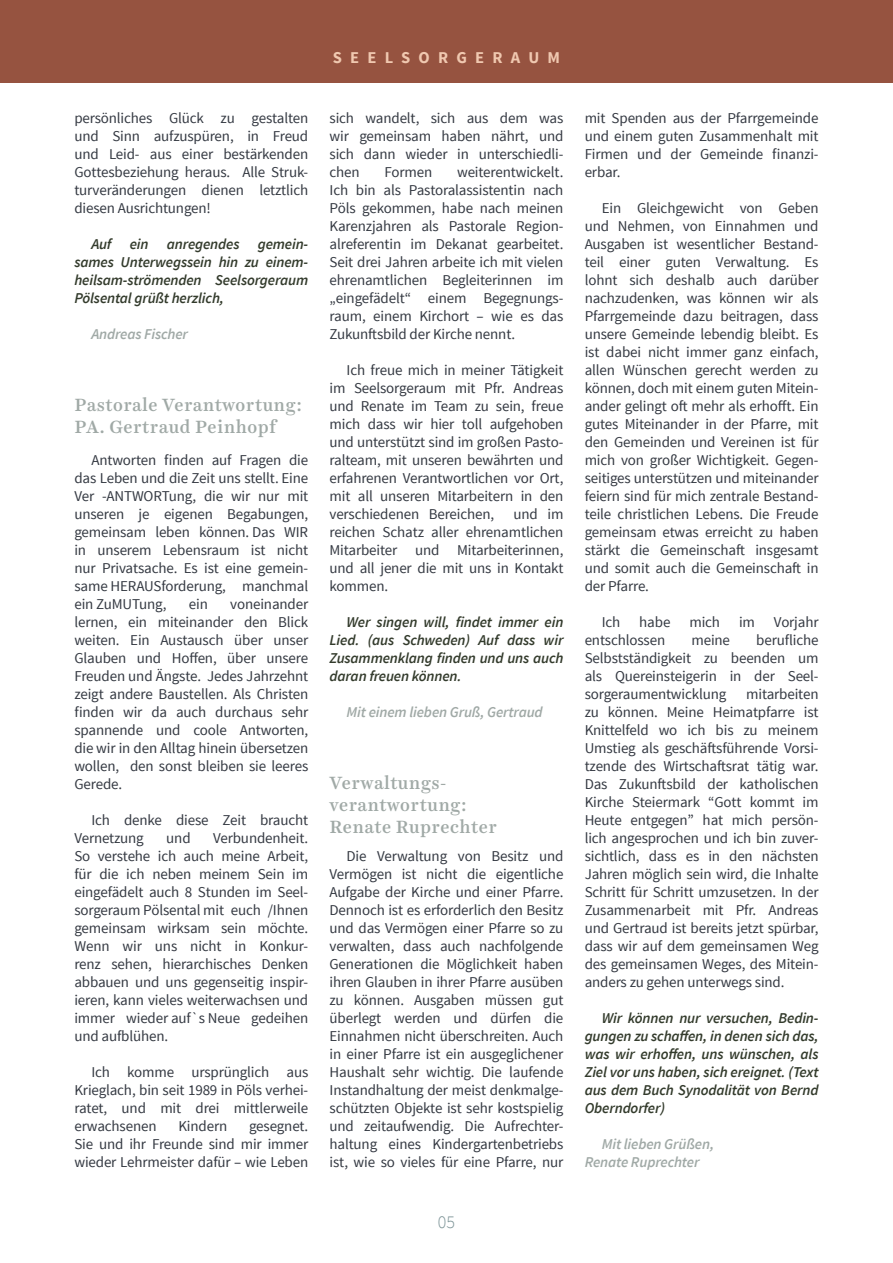
<style>
.page{position:relative;width:893px;height:1263px;background:#fff}
.page>*{position:absolute;margin:0;border:0;box-sizing:border-box;transform-origin:0 0}
.t1{font:500 18px/21.6px "Harriet Text";letter-spacing:.025em;color:#a0a9a6}
.t2{font:300 18px "Source Sans Pro";color:#7d9497}
.t3{font:700 16.5px "Source Sans Pro";letter-spacing:.5em;color:#f0c8b0}
.t4{font:15px/18px "Source Sans Pro";letter-spacing:-.01em;color:#343942;text-align:justify}
.t5{font:italic 600 15px/18px "Source Sans Pro";letter-spacing:-.01em;color:#333b2c;text-align:justify}
.t6{font:italic 600 15px/18px "Source Sans Pro";letter-spacing:-.01em;color:#a0a9a6}
</style>
<div class="page">
<div style="left:0;top:0;width:893px;height:83px;background:#965340"></div>
<p class="t4" style="left:74px;top:110px;width:235px">persönliches Glück zu gestalten und Sinn aufzuspüren, in Freud und Leid- aus einer bestärkenden Gottesbeziehung heraus. Alle Struk&shy;turveränderungen dienen letztlich diesen Ausrichtungen!</p>
<p class="t5" style="left:74px;top:235px;width:235px;text-indent:17px">Auf ein anregendes gemein&shy;sames Unterwegssein hin zu einem&shy;heilsam-strömenden Seelsorgeraum Pölsental grüßt herzlich,</p>
<p class="t6" style="left:91px;top:325px;width:98px">Andreas Fischer</p>
<p class="t1" style="left:74px;top:394px;width:229px">Pastorale Verantwortung:<br>PA. Gertraud Peinhopf</p>
<p class="t4" style="left:74px;top:452px;width:235px;text-indent:17px">Antworten finden auf Fragen die das Leben und die Zeit uns stellt. Eine Ver -ANTWORTung, die wir nur mit unseren je eigenen Begabungen, gemeinsam leben können. Das WIR in unserem Lebensraum ist nicht nur Privatsache. Es ist eine gemein&shy;same HERAUSforderung, manchmal ein ZuMUTung,</p>
<p class="t4" style="left:74px;top:596px;width:235px;text-indent:156px">voneinander lernen, ein miteinander den Blick weiten. Ein Austausch über unser Glauben und Hoffen, über unsere Freuden und Ängste. Jedes Jahrzehnt zeigt andere Baustellen. Als Christen finden wir da auch durchaus sehr spannende und coole Antworten, die wir in den Alltag hinein übersetzen wollen, den sonst bleiben sie leeres Gerede.</p>
<p class="t4" style="left:74px;top:812px;width:235px;text-indent:17px">Ich denke diese Zeit braucht<br>Vernetzung</p>
<p class="t4" style="left:189px;top:596px;width:21px">ein</p>
<p class="t4" style="left:74px;top:830px;width:235px;text-indent:139px">Verbundenheit.<br>So verstehe ich auch meine Arbeit, für die ich neben meinem Sein im eingefädelt auch 8 Stunden im Seel&shy;sorgeraum Pölsental mit euch /Ihnen gemeinsam wirksam sein möchte.<br>Wenn wir uns nicht in Konkur&shy;renz sehen, hierarchisches Denken abbauen und uns gegenseitig inspir&shy;ieren, kann vieles weiterwachsen und immer wieder auf`s Neue gedeihen und aufblühen.</p>
<p class="t4" style="left:74px;top:1064px;width:235px;text-indent:17px">Ich komme ursprünglich aus Krieglach, bin seit 1989 in Pöls verhei&shy;ratet, und mit drei mittlerweile erwachsenen</p>
<p class="t4" style="left:166px;top:830px;width:26px">und</p>
<p class="t4" style="left:178px;top:1118px;width:50px">Kindern</p>
<p class="t4" style="left:74px;top:1118px;width:235px;text-indent:175px">gesegnet.<br>Sie und ihr Freunde sind mir immer wieder Lehrmeister dafür – wie Leben</p>
<p class="t3" style="left:333px;top:47px;width:229px">SEELSORGERAUM</p>
<p class="t4" style="left:330px;top:110px;width:235px">sich wandelt, sich aus dem was wir gemeinsam haben nährt, und sich dann wieder in unterschiedli&shy;chen</p>
<p class="t4" style="left:330px;top:164px;width:235px;text-indent:128px">weiterentwickelt.<br>Ich bin als Pastoralassistentin nach Pöls gekommen, habe nach meinen Karenzjahren als Pastorale Region&shy;alreferentin im Dekanat gearbeitet.<br>Seit drei Jahren arbeite ich mit vielen ehrenamtlichen Begleiterinnen im „eingefädelt“ einem Begegnungs&shy;raum, einem Kirchort – wie es das Zukunftsbild der Kirche nennt.</p>
<p class="t4" style="left:330px;top:362px;width:235px;text-indent:17px">Ich freue mich in meiner Tätigkeit im Seelsorgeraum mit Pfr. Andreas und Renate im Team zu sein, freue mich dass wir hier toll aufgehoben und unterstützt sind im großen Pasto&shy;ralteam, mit unseren bewährten und erfahrenen Verantwortlichen vor Ort, mit all unseren Mitarbeitern in den verschiedenen Bereichen,</p>
<p class="t4" style="left:384px;top:164px;width:49px">Formen</p>
<p class="t4" style="left:330px;top:506px;width:235px;text-indent:184px">und im reichen Schatz aller ehrenamtlichen Mitarbeiter und Mitarbeiterinnen, und all jener die mit uns in Kontakt kommen.</p>
<p class="t5" style="left:330px;top:613px;width:235px;text-indent:17px">Wer singen will, findet immer ein Lied. (aus Schweden) Auf dass wir Zusammenklang finden und uns auch daran freuen können.</p>
<p class="t6" style="left:347px;top:703px;width:198px">Mit einem lieben Gruß, Gertraud</p>
<p class="t1" style="left:330px;top:772px;width:169px">Verwaltungs&shy;verantwortung:<br>Renate Ruprechter</p>
<p class="t4" style="left:330px;top:848px;width:235px;text-indent:17px">Die Verwaltung von Besitz und Vermögen ist nicht die eigentliche Aufgabe der Kirche und einer Pfarre.<br>Dennoch ist es erforderlich den Besitz und das Vermögen einer Pfarre so zu verwalten, dass auch nachfolgende Generationen die Möglichkeit haben ihren Glauben in ihrer Pfarre ausüben zu können. Ausgaben müssen gut überlegt werden und dürfen die Einnahmen nicht überschreiten. Auch in einer Pfarre ist ein ausgeglichener Haushalt sehr wichtig. Die laufende Instandhaltung der meist denkmalge&shy;schützten Objekte ist sehr kostspielig und zeitaufwendig. Die Aufrechter&shy;haltung eines Kindergartenbetriebs ist, wie so vieles für eine Pfarre, nur</p>
<p class="t2" style="left:438px;top:1211px;width:19px">05</p>
<p class="t4" style="left:585px;top:110px;width:235px">mit Spenden aus der Pfarrgemeinde und einem guten Zusammenhalt mit Firmen und der Gemeinde finanzi&shy;erbar.</p>
<p class="t4" style="left:585px;top:200px;width:235px;text-indent:17px">Ein Gleichgewicht von Geben und Nehmen, von Einnahmen und Ausgaben ist wesentlicher Bestand&shy;teil einer guten Verwaltung. Es lohnt sich deshalb auch darüber nachzudenken, was können wir als Pfarrgemeinde dazu beitragen, dass unsere Gemeinde lebendig bleibt. Es ist dabei nicht immer ganz einfach, allen Wünschen gerecht werden zu können, doch mit einem guten Mitein&shy;ander gelingt oft mehr als erhofft. Ein gutes Miteinander in der Pfarre, mit den Gemeinden und Vereinen ist für mich von großer Wichtigkeit. Gegen&shy;seitiges unterstützen und miteinander feiern sind für mich zentrale Bestand&shy;teile christlichen Lebens. Die Freude gemeinsam etwas erreicht zu haben stärkt die Gemeinschaft insgesamt und somit auch die Gemeinschaft in der Pfarre.</p>
<p class="t4" style="left:602px;top:614px;width:20px">Ich</p>
<p class="t4" style="left:639px;top:614px;width:33px">habe</p>
<p class="t4" style="left:689px;top:614px;width:32px">mich</p>
<p class="t4" style="left:739px;top:614px;width:17px">im</p>
<p class="t4" style="left:774px;top:614px;width:46px">Vorjahr</p>
<p class="t4" style="left:585px;top:632px;width:82px">entschlossen</p>
<p class="t4" style="left:691px;top:632px;width:40px">meine</p>
<p class="t4" style="left:585px;top:632px;width:235px;text-indent:172px">berufliche Selbstständigkeit zu beenden um als Quereinsteigerin in der Seel&shy;sorgeraumentwicklung</p>
<p class="t4" style="left:585px;top:686px;width:235px;text-indent:162px">mitarbeiten zu können. Meine Heimatpfarre ist Knittelfeld wo ich bis zu meinem Umstieg als geschäftsführende Vorsi&shy;tzende des Wirtschaftsrat tätig war.<br>Das Zukunftsbild der katholischen Kirche Steiermark “Gott kommt im Heute entgegen” hat mich persön&shy;lich angesprochen und ich bin zuver&shy;sichtlich, dass es in den nächsten Jahren möglich sein wird, die Inhalte Schritt für Schritt umzusetzen. In der Zusammenarbeit mit Pfr. Andreas und Gertraud ist bereits jetzt spürbar, dass wir auf dem gemeinsamen Weg des gemeinsamen Weges, des Mitein&shy;anders zu gehen unterwegs sind.</p>
<p class="t5" style="left:585px;top:1009px;width:235px;text-indent:17px">Wir können nur versuchen, Bedin&shy;gungen zu schaffen, in denen sich das, was wir erhoffen, uns wünschen, als Ziel vor uns haben, sich ereignet. (Text aus dem Buch Synodalität von Bernd Oberndorfer)</p>
<p class="t6" style="left:585px;top:1135px;width:131px;text-indent:17px">Mit lieben Grüßen,<br>Renate Ruprechter</p>
</div>
